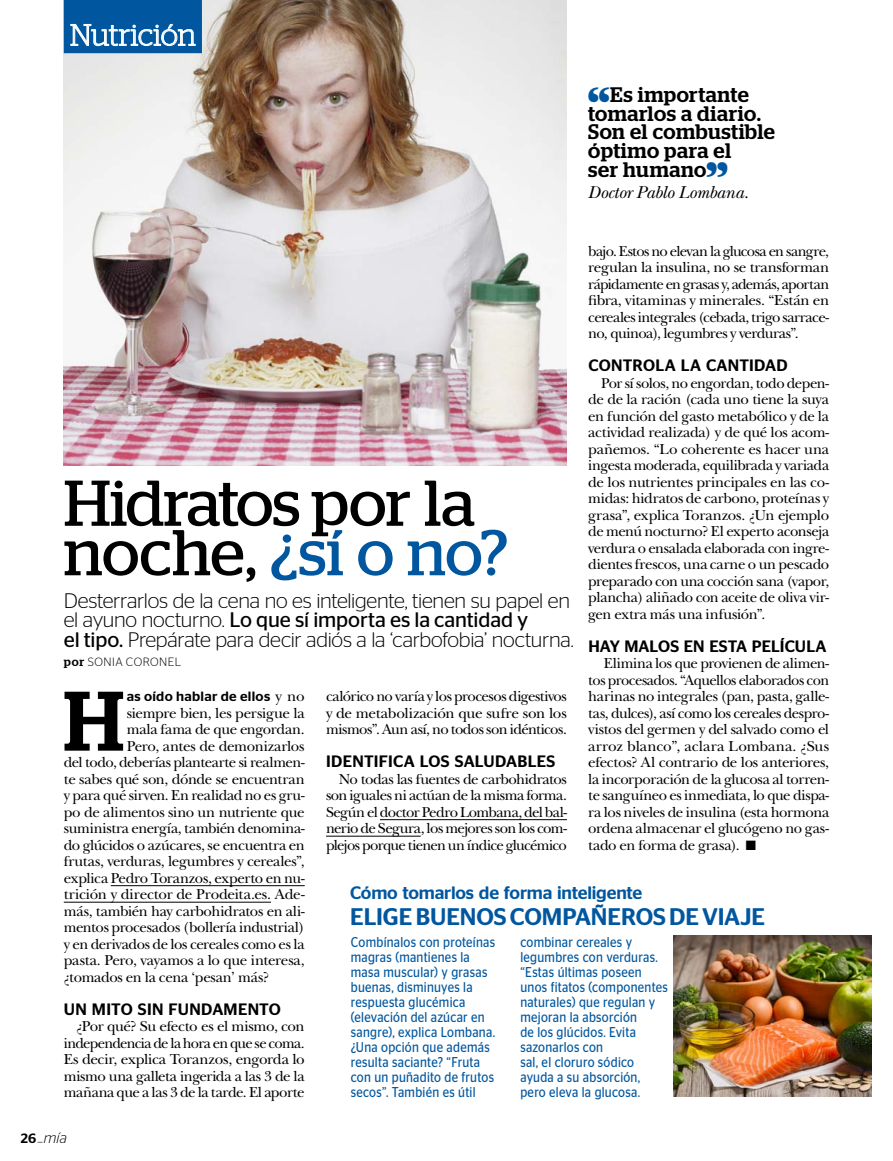
<style>
.page{position:relative;width:893px;height:1161px;background:#fff}
.page>*{position:absolute;margin:0;border:0;box-sizing:border-box;transform-origin:0 0}
.t1{font:500 84.15px "Stag";color:#000}
.t2{font:64.5px/49.5px "Stag";letter-spacing:-.01em;color:#000}
.t3{font:300 30px "Stag";letter-spacing:-.01em;color:#fff}
.t4{font:500 24px "Stag Sans";color:#00579f}
.t5{font:300 21px/19.5px "Stag Sans";letter-spacing:-.01em;color:#000}
.t6{font:500 21px/18.8px "Stag";letter-spacing:.025em;color:#000}
.t7{font:500 18px "Stag Sans";color:#00579f}
.t8{font:italic 18px "New Baskerville Std";letter-spacing:-.01em;color:#000}
.t9{font:500 16.5px "Stag Sans";letter-spacing:.01em;color:#000}
.t10{font:15px/16.5px "New Baskerville Std";letter-spacing:-.025em;color:#000;text-align:justify}
.t11{font:italic 300 15px "Stag Sans";color:#000}
.t12{font:14.25px/15px "Stag Sans";letter-spacing:.02em;color:#00579f;scale:.85 1}
.t13{font:500 13.5px "Stag Sans";color:#000}
.t14{font:300 12px "Stag Sans";letter-spacing:.04em;color:#000}
.s1{color:#00579f}
.s2{font-weight:400}
.s3{font-family:"Stag";font-weight:500}
.s4{font-family:"New Baskerville Std";font-weight:400;font-size:15px}
.s5{font-weight:500;font-style:normal;font-size:13.5px}
</style>
<div class="page">
<img style="left:673px;top:935px;width:199px;height:161px">
<hr style="left:111px;top:885px;width:194px;height:1px;background:#000">
<hr style="left:64px;top:902px;width:207px;height:1px;background:#000">
<img style="left:64px;top:0;width:503px;height:466px">
<div style="left:64px;top:0;width:138px;height:53px;background:#00579f"></div>
<svg style="left:70px;top:24px;width:126px;height:22px"></svg>
<hr style="left:380px;top:819px;width:187px;height:1px;background:#000">
<hr style="left:326px;top:836px;width:95px;height:1px;background:#000">
<h3 class="t3" style="left:70px;top:18px;width:127px">Nutrición</h3>
<h3 class="t6" style="left:588px;top:85px;width:188px"><span class="s1">“</span>Es importante tomarlos a diario.<br>Son el combustible óptimo para el<br>ser humano<span class="s1">”</span></h3>
<p class="t8" style="left:588px;top:181px;width:162px">Doctor Pablo Lombana.</p>
<p class="t10" style="left:588px;top:243px;width:242px">bajo. Estos no elevan la glucosa en sangre, regulan la insulina, no se transforman rápidamente en grasas y, además, aportan fibra, vitaminas y minerales. “Están en cereales integrales (cebada, trigo sarrace&shy;no, quinoa), legumbres y verduras”.</p>
<p class="t9" style="left:588px;top:356px;width:201px">CONTROLA LA CANTIDAD</p>
<p class="t10" style="left:588px;top:375px;width:242px;text-indent:13px">Por sí solos, no engordan, todo depen&shy;de de la ración (cada uno tiene la suya en función del gasto metabólico y de la actividad realizada) y de qué los acom&shy;pañemos. “Lo coherente es hacer una ingesta moderada, equilibrada y variada de los nutrientes principales en las co&shy;midas: hidratos de carbono, proteínas y grasa”, explica Toranzos. ¿Un ejemplo de menú nocturno? El experto aconseja verdura o ensalada elaborada con ingre&shy;dientes frescos, una carne o un pescado preparado con una cocción sana (vapor, plancha) aliñado con aceite de oliva vir&shy;gen extra más una infusión”.</p>
<p class="t9" style="left:588px;top:636px;width:240px">HAY MALOS EN ESTA PELÍCU LA</p>
<p class="t10" style="left:588px;top:655px;width:242px;text-indent:16px">Elimina los que provienen de alimen&shy;tos procesados. “Aquellos elaborados con harinas no integrales (pan, pasta, galle&shy;tas, dulces), así como los cereales despro&shy;vistos del germen y del salvado como el arroz blanco”, aclara Lombana. ¿Sus efectos? Al contrario de los anteriores, la incorporación de la glucosa al torren&shy;te sanguíneo es inmediata, lo que dispa&shy;ra los niveles de insulina (esta hormona ordena almacenar el glucógeno no gas&shy;tado en forma de grasa). ■</p>
<h2 class="t2" style="left:64px;top:478px;width:446px">Hidratos por la noche, <span class="s1">¿sí o no?</span></h2>
<h3 class="t5" style="left:64px;top:590px;width:511px">Desterrarlos de la cena no es inteligente, tienen su papel en el ayuno nocturno. <span class="s2">Lo que sí importa es la cantidad y<br>el tipo.</span> Prepárate para decir adiós a la ‘carbofobia’ nocturna.</h3>
<p class="t14" style="left:64px;top:655px;width:119px"><span class="s3">por</span> sonia coronel</p>
<p class="t10" style="left:326px;top:688px;width:242px">calórico no varía y los procesos digestivos y de metabolización que sufre son los mismos”. Aun así, no todos son idénticos.</p>
<p class="t9" style="left:326px;top:752px;width:231px">IDENTIFICA LOS SALUDABLES</p>
<p class="t10" style="left:326px;top:771px;width:243px;text-indent:13px">No todas las fuentes de carbohidratos son iguales ni actúan de la misma forma.<br>Según el doctor Pedro Lombana, del bal&shy;nerio de Segura, los mejores son los com&shy;plejos porque tienen un índice glucémico</p>
<h1 class="t1" style="left:64px;top:671px;width:62px">H</h1>
<p class="t13" style="left:127px;top:689px;width:180px">AS OÍDO HABLAR DE ELLOS <span class="s4">y no</span></p>
<p class="t10" style="left:127px;top:705px;width:180px">siempre bien, les persigue la</p>
<p class="t10" style="left:127px;top:721px;width:180px">mala fama de que engordan.</p>
<p class="t10" style="left:127px;top:738px;width:180px">Pero, antes de demonizarlos</p>
<p class="t10" style="left:64px;top:754px;width:242px">del todo, deberías plantearte si realmen-</p>
<p class="t10" style="left:64px;top:771px;width:242px">te sabes qué son, dónde se encuentran</p>
<p class="t10" style="left:64px;top:787px;width:242px">y para qué sirven. En realidad no es gru-</p>
<p class="t10" style="left:64px;top:804px;width:242px">po de alimentos sino un nutriente que</p>
<p class="t10" style="left:64px;top:820px;width:242px">suministra energía, también denomina-</p>
<p class="t10" style="left:64px;top:837px;width:242px">do glúcidos o azúcares, se encuentra en</p>
<p class="t10" style="left:64px;top:853px;width:242px">frutas, verduras, legumbres y cereales”,</p>
<p class="t10" style="left:64px;top:870px;width:242px">explica Pedro Toranzos, experto en nu-</p>
<p class="t10" style="left:64px;top:886px;width:242px">trición y director de Prodeita.es. Ade-</p>
<p class="t10" style="left:64px;top:903px;width:242px">más, también hay carbohidratos en ali-</p>
<p class="t10" style="left:64px;top:919px;width:242px">mentos procesados (bollería industrial)</p>
<p class="t10" style="left:64px;top:936px;width:242px">y en derivados de los cereales como es la</p>
<p class="t10" style="left:64px;top:952px;width:242px">pasta. Pero, vayamos a lo que interesa,</p>
<p class="t10" style="left:64px;top:969px;width:207px">¿tomados en la cena ‘pesan’ más?</p>
<p class="t9" style="left:64px;top:999px;width:218px">UN MITO SIN FUNDAMENTO</p>
<p class="t10" style="left:64px;top:1018px;width:242px;text-indent:13px">¿Por qué? Su efecto es el mismo, con independencia de la hora en que se coma.<br>Es decir, explica Toranzos, engorda lo mismo una galleta ingerida a las 3 de la mañana que a las 3 de la tarde. El aporte</p>
<p class="t7" style="left:350px;top:883px;width:294px">CÓMO TOMARLOS DE FORMA INTELIGENTE</p>
<h3 class="t4" style="left:350px;top:903px;width:416px">ELIGE BUENOS COMPAÑEROS DE VIAJE</h3>
<p class="t12" style="left:351px;top:934px;width:171px">Combínalos con proteínas magras (mantienes la masa muscular) y grasas buenas, disminuyes la respuesta glucémica (elevación del azúcar en sangre), explica Lombana. ¿Una opción que además resulta saciante? “Fruta con un puñadito de frutos secos”. También es útil</p>
<p class="t12" style="left:520px;top:934px;width:175px">combinar cereales y legumbres con verduras. “Estas últimas poseen unos fitatos (componentes naturales) que regulan y mejoran la absorción<br>de los glúcidos. Evita sazonarlos con<br>sal, el cloruro sódico ayuda a su absorción, pero eleva la glucosa.</p>
<p class="t11" style="left:21px;top:1129px;width:48px"><span class="s5">26</span> _mía</p>
</div>
